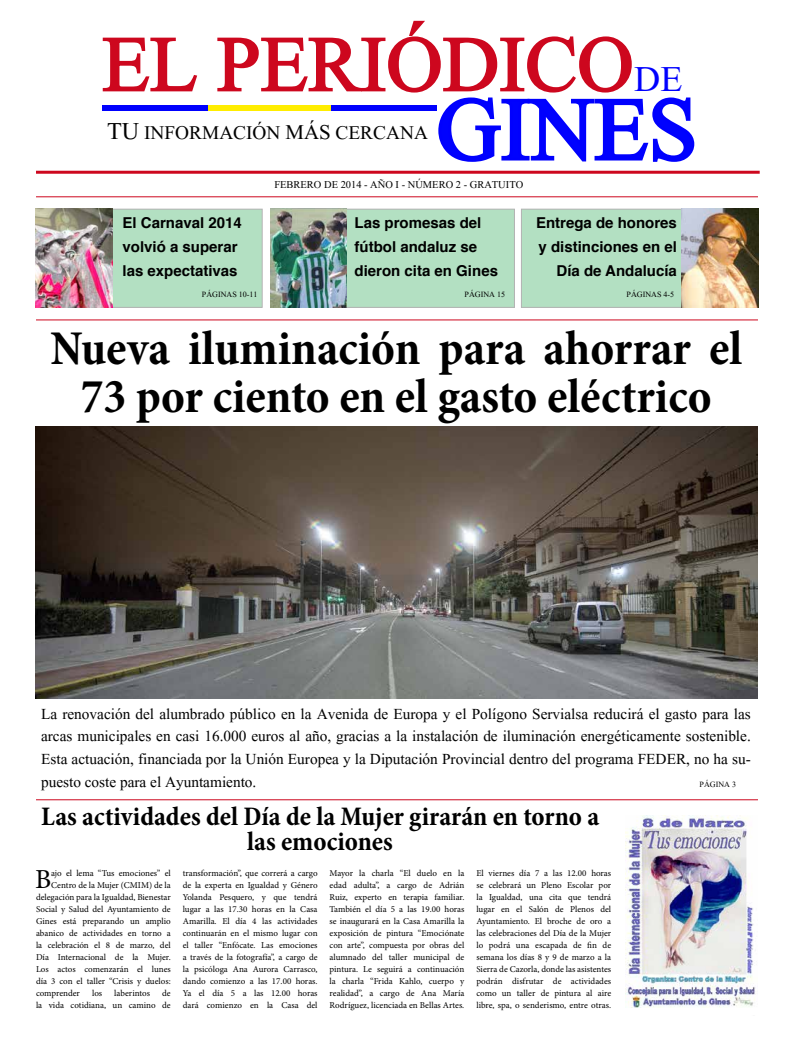
<style>
.page{position:relative;width:794px;height:1049px;background:#fff}
.page>*{position:absolute;margin:0;border:0;box-sizing:border-box;transform-origin:0 0}
.t1{font:110px "Aparajita";color:#0002fe}
.t2{font:97px "Aparajita";color:#cd071e}
.t3{font:700 condensed 49px/47.8px "Minion Pro";color:#000;text-align:center}
.t4{font:45px "Aparajita";color:#0000fe}
.t5{font:27.5px "Minion Pro";color:#000}
.t6{font:700 condensed 27px/24.4px "Minion Pro";color:#000;text-align:center}
.t7{font:24px "Aparajita";color:#000}
.t8{font:19px/22.8px "Aparajita";color:#000;text-align:justify}
.t9{font:700 15px/24px "Helvetica";color:#000}
.t10{font:13px "Aparajita";color:#000}
.t11{font:10px "Aparajita";color:#000}
.t12{font:9px/12px "Minion Pro";color:#000;text-align:justify}
.s1{font-size:30px}
.s2{font-size:26px}
</style>
<div class="page">
<svg style="left:102px;top:37px;width:96px;height:55px"></svg>
<hr style="left:36px;top:171px;width:723px;height:3px;background:#cd071e">
<hr style="left:36px;top:196px;width:722px;height:1px;background:#cd071e">
<hr style="left:36px;top:319px;width:722px;height:1px;background:#cd071e">
<img style="left:35px;top:426px;width:722px;height:273px">
<hr style="left:36px;top:799px;width:722px;height:1px;background:#cd071e">
<img style="left:625px;top:816px;width:131px;height:191px">
<svg style="left:216px;top:20px;width:479px;height:142px"></svg>
<div style="left:207px;top:105px;width:124px;height:5px;background:#ffed00"></div>
<div style="left:102px;top:105px;width:106px;height:5px;background:#0000fe"></div>
<div style="left:36px;top:209px;width:226px;height:98px;background:#b3e0c2"></div>
<div style="left:521px;top:209px;width:226px;height:98px;background:#b3e0c2"></div>
<div style="left:288px;top:209px;width:226px;height:98px;background:#b3e0c2"></div>
<img style="left:36px;top:209px;width:76px;height:99px">
<img style="left:682px;top:209px;width:76px;height:99px">
<img style="left:270px;top:209px;width:77px;height:99px">
<h2 class="t2" style="left:102px;top:17px;width:533px">EL PERIÓDICO</h2>
<h3 class="t4" style="left:634px;top:57px;width:50px">DE</h3>
<h3 class="t7" style="left:107px;top:121px;width:322px"><span class="s1">TU</span> INFORMACIÓN <span class="s2">MÁS</span> CERCANA</h3>
<h1 class="t1" style="left:437px;top:76px;width:262px">GINES</h1>
<h3 class="t10" style="left:274px;top:179px;width:250px">FEBRERO DE 2014 - AÑO I - NÚMERO 2 - GRATUITO</h3>
<h3 class="t9" style="left:122px;top:211px;width:121px">El Carnaval 2014 volvió a superar las expectativas</h3>
<p class="t11" style="left:202px;top:289px;width:57px">PÁGINAS 10-11</p>
<p class="t11" style="left:464px;top:290px;width:42px">PÁGINA 15</p>
<h3 class="t9" style="left:354px;top:211px;width:145px">Las promesas del fútbol andaluz se dieron cita en Gines</h3>
<h3 class="t9" style="left:536px;top:211px;width:142px;text-align:right">Entrega de honores y distinciones en el<br>Día de Andalucía</h3>
<p class="t11" style="left:626px;top:289px;width:49px">PÁGINAS 4-5</p>
<h3 class="t3" style="left:50px;top:324px;width:693px">Nueva iluminación para ahorrar el<br>73 por ciento en el gasto eléctrico</h3>
<p class="t8" style="left:41px;top:704px;width:711px">La renovación del alumbrado público en la Avenida de Europa y el Polígono Servialsa reducirá el gasto para las arcas municipales en casi 16.000 euros al año, gracias a la instalación de iluminación energéticamente sostenible.<br>Esta actuación, financiada por la Unión Europea y la Diputación Provincial dentro del programa FEDER, no ha su&shy;puesto coste para el Ayuntamiento.</p>
<p class="t11" style="left:699px;top:780px;width:38px">PÁGINA 3</p>
<h3 class="t6" style="left:41px;top:804px;width:559px">Las actividades del Día de la Mujer girarán en torno a las emociones</h3>
<h3 class="t5" style="left:35px;top:861px;width:18px">B</h3>
<p class="t12" style="left:51px;top:867px;width:121px">ajo el lema “Tus emociones” el</p>
<p class="t12" style="left:51px;top:879px;width:121px">Centro de la Mujer (CMIM) de la</p>
<p class="t12" style="left:36px;top:891px;width:136px">delegación para la Igualdad, Bienestar</p>
<p class="t12" style="left:36px;top:903px;width:136px">Social y Salud del Ayuntamiento de</p>
<p class="t12" style="left:36px;top:915px;width:136px">Gines está preparando un amplio</p>
<p class="t12" style="left:36px;top:927px;width:136px">abanico de actividades en torno a</p>
<p class="t12" style="left:36px;top:939px;width:136px">la celebración el 8 de marzo, del</p>
<p class="t12" style="left:36px;top:951px;width:136px">Día Internacional de la Mujer.</p>
<p class="t12" style="left:36px;top:963px;width:136px">Los actos comenzarán el lunes</p>
<p class="t12" style="left:36px;top:975px;width:136px">día 3 con el taller “Crisis y duelos:</p>
<p class="t12" style="left:36px;top:987px;width:45px">comprender</p>
<p class="t12" style="left:92px;top:987px;width:12px">los</p>
<p class="t12" style="left:114px;top:987px;width:37px">laberintos</p>
<p class="t12" style="left:36px;top:987px;width:136px;text-align:right">de<br>la vida cotidiana, un camino de</p>
<p class="t12" style="left:183px;top:867px;width:136px">transformación”, que correrá a cargo de la experta en Igualdad y Género Yolanda Pesquero, y que tendrá lugar a las 17.30 horas en la Casa Amarilla. El día 4 las actividades continuarán en el mismo lugar con el taller “Enfócate. Las emociones a través de la fotografía”, a cargo de la psicóloga Ana Aurora Carrasco, dando comienzo a las 17.00 horas.<br>Ya el día 5 a las 12.00 horas dará comienzo en la Casa del</p>
<p class="t12" style="left:329px;top:867px;width:136px">Mayor la charla “El duelo en la edad adulta”, a cargo de Adrián Ruiz, experto en terapia familiar.<br>También el día 5 a las 19.00 horas se inaugurará en la Casa Amarilla la exposición de pintura “Emociónate con arte”, compuesta por obras del alumnado del taller municipal de pintura. Le seguirá a continuación la charla “Frida Kahlo, cuerpo y realidad”, a cargo de Ana María Rodríguez, licenciada en Bellas Artes.</p>
<p class="t12" style="left:476px;top:867px;width:136px">El viernes día 7 a las 12.00 horas se celebrará un Pleno Escolar por la Igualdad, una cita que tendrá lugar en el Salón de Plenos del Ayuntamiento. El broche de oro a las celebraciones del Día de la Mujer lo podrá una escapada de fin de semana los días 8 y 9 de marzo a la Sierra de Cazorla, donde las asistentes podrán disfrutar de actividades como un taller de pintura al aire libre, spa, o senderismo, entre otras.</p>
</div>
